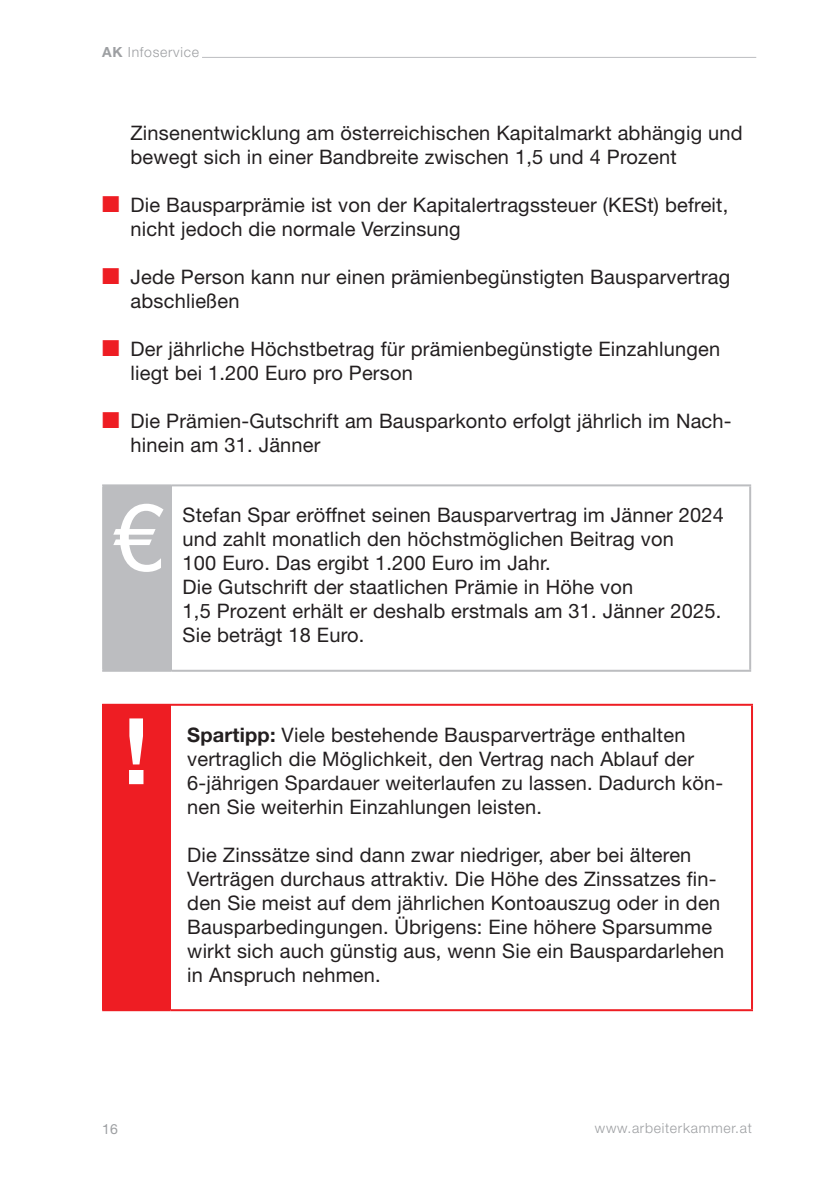
<style>
.page{position:relative;width:840px;height:1191px;background:#fff}
.page>*{position:absolute;margin:0;border:0;box-sizing:border-box;transform-origin:0 0}
.t1{font:92px "Helvetica Neue LT Std";color:#fff}
.t2{font:700 92px "Helvetica Neue LT Std";color:#fff}
.t3{font:20px/24px "Helvetica Neue LT Std";letter-spacing:.01em;color:#231f20}
.t4{font:300 14px "Helvetica Neue LT Std";letter-spacing:.05em;color:#9d9fa2}
.t5{font:14px "Helvetica Neue LT Std";color:#9d9fa2}
.s1{font-weight:700}
.s2{color:#ee1d23}
</style>
<div class="page">
<hr style="left:202px;top:57px;width:553px;height:1px;background:#bcbdc0">
<div style="left:103px;top:485px;width:68px;height:186px;background:#bcbdc0"></div>
<hr style="left:102px;top:484px;width:69px;height:2px;background:#bcbdc0">
<hr style="left:102px;top:486px;width:2px;height:184px;background:#bcbdc0">
<hr style="left:102px;top:670px;width:69px;height:2px;background:#bcbdc0">
<hr style="left:171px;top:484px;width:579px;height:2px;background:#bcbdc0">
<hr style="left:748px;top:486px;width:2px;height:184px;background:#bcbdc0">
<hr style="left:171px;top:670px;width:579px;height:2px;background:#bcbdc0">
<div style="left:102px;top:705px;width:68px;height:305px;background:#ee1d23"></div>
<hr style="left:102px;top:704px;width:68px;height:2px;background:#ee1d23">
<hr style="left:102px;top:1009px;width:68px;height:2px;background:#ee1d23">
<hr style="left:170px;top:704px;width:582px;height:2px;background:#ee1d23">
<hr style="left:750px;top:706px;width:2px;height:303px;background:#ee1d23">
<hr style="left:170px;top:1009px;width:582px;height:2px;background:#ee1d23">
<p class="t4" style="left:102px;top:43px;width:98px"><span class="s1">AK</span> Infoservice</p>
<p class="t3" style="left:130px;top:121px;width:613px">Zinsenentwicklung am österreichischen Kapitalmarkt abhängig und bewegt sich in einer Bandbreite zwischen 1,5 und 4 Prozent</p>
<p class="t3" style="left:130px;top:193px;width:599px;text-indent:-28px"><span class="s2">■</span> Die Bausparprämie ist von der Kapitalertragssteuer (KESt) befreit, nicht jedoch die normale Verzinsung</p>
<p class="t3" style="left:130px;top:265px;width:601px;text-indent:-28px"><span class="s2">■</span> Jede Person kann nur einen prämienbegünstigten Bausparvertrag abschließen</p>
<p class="t3" style="left:130px;top:337px;width:590px;text-indent:-28px"><span class="s2">■</span> Der jährliche Höchstbetrag für prämienbegünstigte Einzahlungen liegt bei 1.200 Euro pro Person</p>
<p class="t3" style="left:130px;top:409px;width:602px;text-indent:-28px"><span class="s2">■</span> Die Prämien-Gutschrift am Bausparkonto erfolgt jährlich im Nach&shy;hinein am 31. Jänner</p>
<h1 class="t1" style="left:112px;top:483px;width:53px">€</h1>
<p class="t3" style="left:182px;top:503px;width:542px">Stefan Spar eröffnet seinen Bausparvertrag im Jänner 2024 und zahlt monatlich den höchstmöglichen Beitrag von<br>100 Euro. Das ergibt 1.200 Euro im Jahr.<br>Die Gutschrift der staatlichen Prämie in Höhe von<br>1,5 Prozent erhält er deshalb erstmals am 31. Jänner 2025.<br>Sie beträgt 18 Euro.</p>
<h1 class="t2" style="left:123px;top:694px;width:27px">!</h1>
<p class="t3" style="left:187px;top:722px;width:537px"><span class="s1">Spartipp:</span> Viele bestehende Bausparverträge enthalten vertraglich die Möglichkeit, den Vertrag nach Ablauf der 6-jährigen Spardauer weiterlaufen zu lassen. Dadurch kön&shy;nen Sie weiterhin Einzahlungen leisten.</p>
<p class="t3" style="left:187px;top:842px;width:538px">Die Zinssätze sind dann zwar niedriger, aber bei älteren Verträgen durchaus attraktiv. Die Höhe des Zinssatzes fin&shy;den Sie meist auf dem jährlichen Kontoauszug oder in den Bausparbedingungen. Übrigens: Eine höhere Sparsumme wirkt sich auch günstig aus, wenn Sie ein Bauspardarlehen in Anspruch nehmen.</p>
<p class="t5" style="left:102px;top:1120px;width:17px">16</p>
<p class="t4" style="left:594px;top:1119px;width:158px">www.arbeiterkammer.at</p>
</div>
